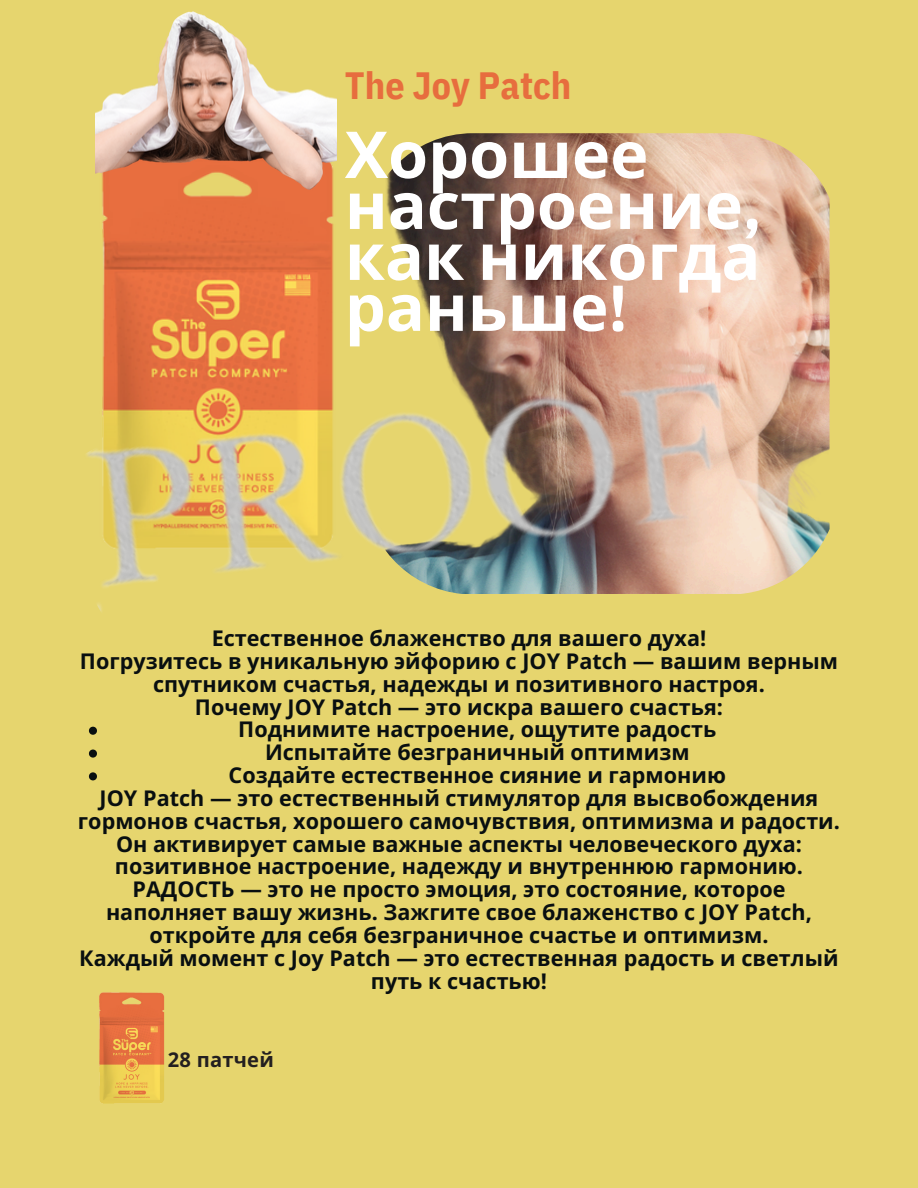
<style>
.page{position:relative;width:918px;height:1188px;background:#e6d56e}
.page>*{position:absolute;margin:0;border:0;box-sizing:border-box;transform-origin:0 0}
.t1{font:700 64.8px/51px "Noto Sans";color:#fff}
.t2{font:700 37.95px "IBM Plex Sans Cond";color:#e76d3e}
.t3{font:700 21.6px/22.8px "Open Sans";color:#090f10;text-align:center}
.t4{font:700 20.1px "Open Sans";letter-spacing:.015em;color:#231f20}
.s1{font-family:"IBM Plex Sans Cond"}
</style>
<div class="page">
<img style="left:99px;top:992px;width:66px;height:112px">
<img style="left:394px;top:133px;width:436px;height:451px">
<img style="left:95px;top:11px;width:241px;height:156px">
<img style="left:86px;top:167px;width:690px;height:614px">
<h3 class="t2" style="left:345px;top:60px;width:228px">The Joy Patch</h3>
<p class="t1" style="left:345px;top:127px;width:418px">Хорошее настроение<span class="s1">, </span>как никогда раньше<span class="s1">!</span></p>
<p class="t3" style="left:80px;top:626px;width:760px">Естественное блаженство для вашего духа!<br>Погрузитесь в уникальную эйфорию с JOY Patch — вашим верным спутником счастья, надежды и позитивного настроя.<br>Почему JOY Patch — это искра вашего счастья:</p>
<h2 class="t3" style="left:238px;top:718px;width:480px">Поднимите настроение, ощутите радость</h2>
<h1 class="t3" style="left:265px;top:741px;width:426px">Испытайте безграничный оптимизм</h1>
<p class="t3" style="left:229px;top:763px;width:499px">Создайте естественное сияние и гармонию</p>
<p class="t3" style="left:78px;top:786px;width:764px">JOY Patch — это естественный стимулятор для высвобождения гормонов счастья, хорошего самочувствия, оптимизма и радости.<br>Он активирует самые важные аспекты человеческого духа: позитивное настроение, надежду и внутреннюю гармонию.<br>РАДОСТЬ — это не просто эмоция, это состояние, которое наполняет вашу жизнь. Зажгите свое блаженство с JOY Patch, откройте для себя безграничное счастье и оптимизм.<br>Каждый момент с Joy Patch — это естественная радость и светлый путь к счастью!</p>
<p class="t4" style="left:168px;top:1046px;width:108px">28 патчей</p>
</div>
